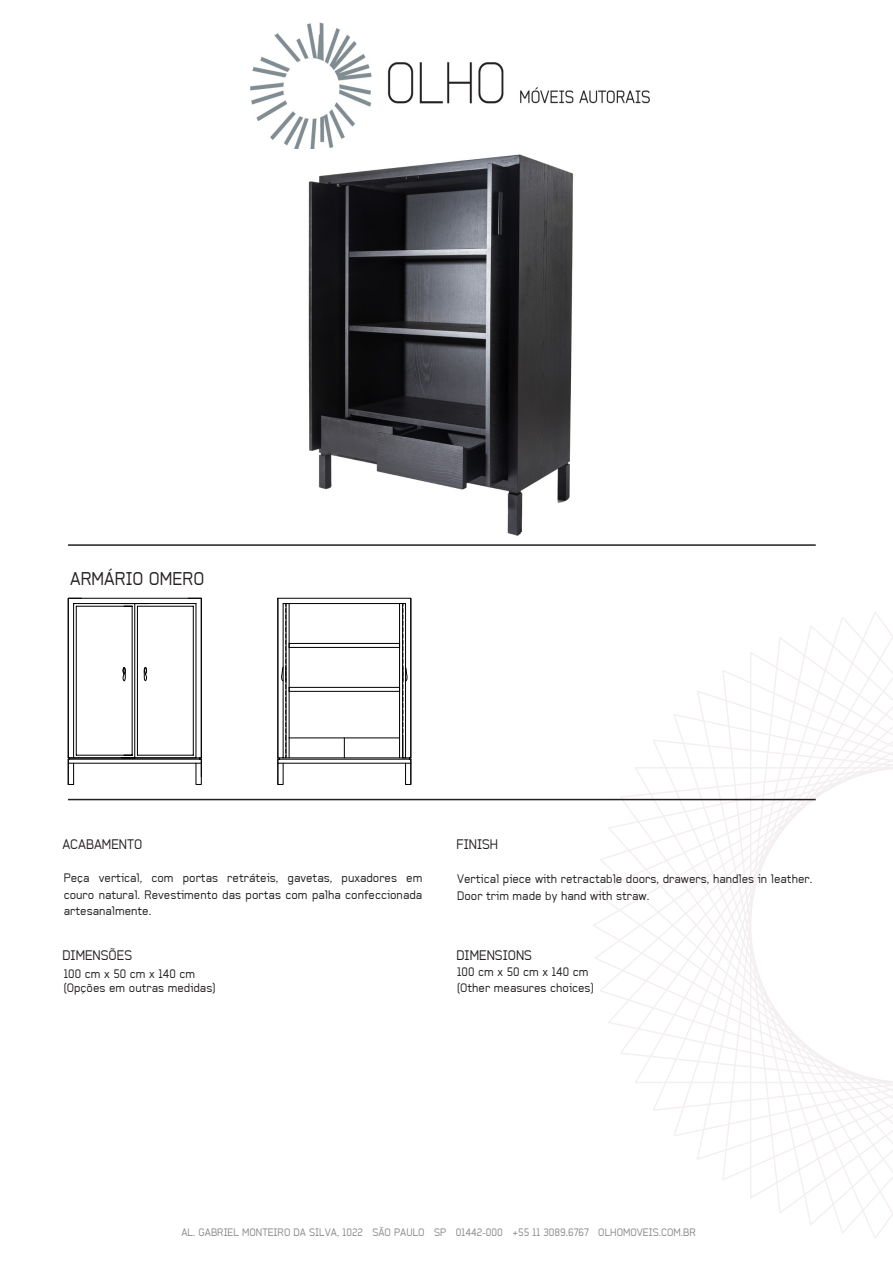
<style>
.page{position:relative;width:893px;height:1263px;background:#fff}
.page>*{position:absolute;margin:0;border:0;box-sizing:border-box;transform-origin:0 0}
.t1{font:18px "Baksheesh";color:#231f20}
.t2{font:13.5px "Baksheesh";color:#231f20}
.t3{font:12px/16.5px "Baksheesh";color:#231f20;text-align:justify}
.t4{font:10.5px "Baksheesh";color:#87898c}
</style>
<div class="page">
<img style="left:250px;top:22px;width:400px;height:127px">
<hr style="left:68px;top:544px;width:748px;height:2px;background:#231f20">
<hr style="left:68px;top:799px;width:748px;height:1px;background:#231f20">
<svg style="left:633px;top:767px;width:18px;height:316px"></svg>
<svg style="left:651px;top:740px;width:226px;height:499px"></svg>
<svg style="left:672px;top:714px;width:212px;height:522px"></svg>
<svg style="left:695px;top:691px;width:197px;height:536px"></svg>
<svg style="left:721px;top:670px;width:172px;height:545px"></svg>
<svg style="left:749px;top:650px;width:144px;height:550px"></svg>
<hr style="left:68px;top:763px;width:133px;height:1px;background:#000">
<hr style="left:134px;top:603px;width:1px;height:155px;background:#000">
<hr style="left:137px;top:606px;width:1px;height:149px;background:#000">
<hr style="left:132px;top:606px;width:1px;height:149px;background:#000">
<hr style="left:74px;top:603px;width:74px;height:1px;background:#000">
<hr style="left:76px;top:606px;width:56px;height:1px;background:#000">
<hr style="left:76px;top:755px;width:56px;height:1px;background:#000">
<hr style="left:137px;top:755px;width:56px;height:1px;background:#000">
<hr style="left:121px;top:603px;width:75px;height:1px;background:#000">
<hr style="left:137px;top:606px;width:56px;height:1px;background:#000">
<hr style="left:68px;top:759px;width:133px;height:1px;background:#000">
<hr style="left:68px;top:758px;width:133px;height:1px;background:#000">
<svg style="left:188px;top:598px;width:14px;height:187px"></svg>
<svg style="left:68px;top:598px;width:14px;height:187px"></svg>
<svg style="left:144px;top:667px;width:3px;height:14px"></svg>
<svg style="left:123px;top:667px;width:3px;height:14px"></svg>
<svg style="left:277px;top:598px;width:135px;height:187px"></svg>
<hr style="left:289px;top:603px;width:1px;height:135px;background:#000">
<hr style="left:399px;top:603px;width:1px;height:155px;background:#000">
<hr style="left:286px;top:603px;width:1px;height:155px;background:#000">
<hr style="left:402px;top:603px;width:1px;height:155px;background:#000">
<img style="left:308px;top:154px;width:266px;height:382px">
<p class="t1" style="left:70px;top:569px;width:136px">ARMÁRIO OMERO</p>
<p class="t2" style="left:62px;top:837px;width:82px">ACABAMENTO</p>
<p class="t3" style="left:64px;top:870px;width:360px">Peça vertical, com portas retráteis, gavetas, puxadores em couro natural. Revestimento das portas com palha confeccionada artesanalmente.</p>
<p class="t2" style="left:62px;top:948px;width:71px">DIMENSÕES</p>
<p class="t3" style="left:64px;top:966px;width:133px">100 cm x 50 cm x 140 cm</p>
<p class="t3" style="left:64px;top:979px;width:153px">(Opções em outras medidas)</p>
<p class="t2" style="left:456px;top:837px;width:43px">FINISH</p>
<p class="t3" style="left:457px;top:871px;width:357px">Vertical piece with retractable doors, drawers, handles in leather.</p>
<p class="t3" style="left:457px;top:887px;width:194px">Door trim made by hand with straw.</p>
<p class="t2" style="left:456px;top:948px;width:77px">DIMENSIONS</p>
<p class="t3" style="left:457px;top:963px;width:133px">100 cm x 50 cm x 140 cm</p>
<p class="t3" style="left:457px;top:980px;width:138px">(Other measures choices)</p>
<p class="t4" style="left:181px;top:1226px;width:516px">AL. GABRIEL MONTEIRO DA SILVA, 1022 SÃO PAULO SP 01442-000 +55 11 3089.6767 OLHOMOVEIS.COM.BR</p>
</div>
